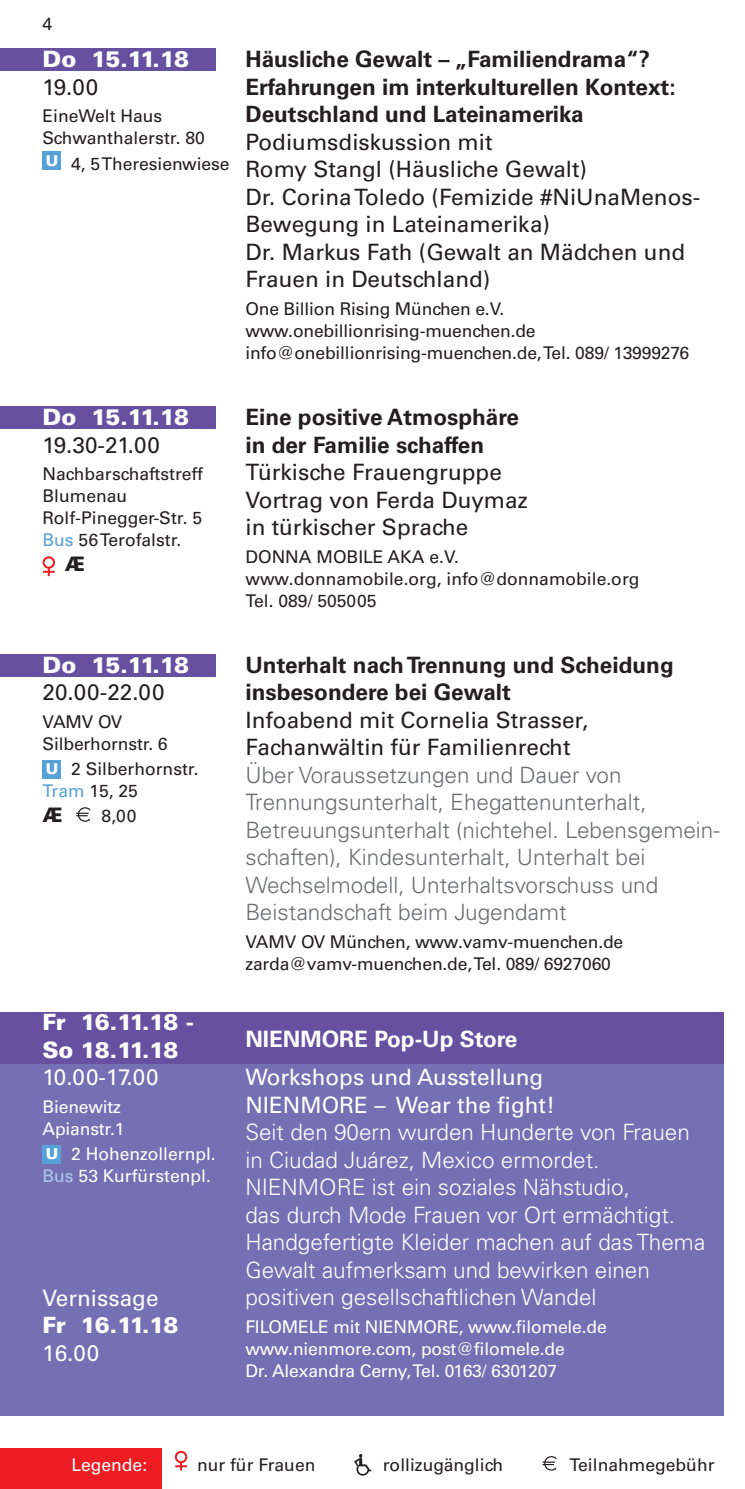
<style>
.page{position:relative;width:745px;height:1489px;background:#fff}
.page>*{position:absolute;margin:0;border:0;box-sizing:border-box;transform-origin:0 0}
.t1{font:22.5px/27.5px "Univers LT Std";color:#231f20}
.t2{font:300 22.5px/27.5px "Univers LT";color:#fff}
.t3{font:300 22.5px/27.5px "Univers LT";color:#6c6d70}
.t4{font:700 22.5px/27.5px "Univers LT Std";color:#231f20}
.t5{font:22.5px/27.5px "Univers LT Std";color:#fff}
.t6{font:900 22.5px/27.5px "Univers LT Std";letter-spacing:-.045em;color:#fff}
.t7{font:700 22.5px "Univers LT Std";color:#fff}
.t8{font:900 20px "Univers LT Std";color:#231f20}
.t9{font:17.5px/22px "Univers LT Std";letter-spacing:-.005em;color:#231f20}
.t10{font:17.5px/22px "Univers LT Std";letter-spacing:-.01em;color:#fff}
.t11{font:900 15px "Univers LT Std";color:#fff}
.s1{color:#56a1d8}
.s2{color:#a9c8e9}
.s3{color:#ee1d23}
</style>
<div class="page">
<div style="left:0;top:1011px;width:723px;height:404px;background:#756fb3"></div>
<hr style="left:744px;top:63px;width:1px;height:993px;background:#ee1d23">
<div style="left:0;top:1448px;width:162px;height:40px;background:#ee1d23"></div>
<svg style="left:542px;top:1456px;width:14px;height:14px"></svg>
<svg style="left:354px;top:1454px;width:17px;height:21px"></svg>
<svg style="left:175px;top:1450px;width:12px;height:20px"></svg>
<div style="left:0;top:406px;width:215px;height:23px;background:#6850a1"></div>
<div style="left:0;top:1011px;width:723px;height:52px;background:#6850a1"></div>
<div style="left:0;top:654px;width:215px;height:22px;background:#6850a1"></div>
<div style="left:0;top:49px;width:215px;height:22px;background:#6850a1"></div>
<div style="left:43px;top:151px;width:18px;height:19px;background:#56a1d8"></div>
<svg style="left:43px;top:556px;width:12px;height:20px"></svg>
<div style="left:43px;top:759px;width:18px;height:19px;background:#56a1d8"></div>
<svg style="left:76px;top:807px;width:14px;height:14px"></svg>
<div style="left:43px;top:1144px;width:18px;height:19px;background:#56a1d8"></div>
<p class="t9" style="left:43px;top:14px;width:11px">4</p>
<p class="t6" style="left:43px;top:48px;width:148px">Do 15.11.18</p>
<p class="t1" style="left:43px;top:75px;width:57px">19.00</p>
<p class="t9" style="left:43px;top:107px;width:164px">EineWelt Haus<br>Schwanthalerstr. 80</p>
<p class="t9" style="left:71px;top:154px;width:160px">4, 5 Theresienwiese</p>
<p class="t11" style="left:46px;top:155px;width:14px">U</p>
<p class="t4" style="left:245px;top:48px;width:431px">Häusliche Gewalt – „Familiendrama“?<br>Erfahrungen im interkulturellen Kontext:<br>Deutschland und Lateinamerika</p>
<p class="t1" style="left:245px;top:130px;width:456px">Podiumsdiskussion mit<br>Romy Stangl (Häusliche Gewalt)<br>Dr. Corina Toledo (Femizide #NiUnaMenos-<br>Bewegung in Lateinamerika)<br>Dr. Markus Fath (Gewalt an Mädchen und<br>Frauen in Deutschland)</p>
<p class="t9" style="left:245px;top:299px;width:445px">One Billion Rising München e.V. www.onebillionrising-muenchen.de info@onebillionrising-muenchen.de, Tel. 089/ 13999276</p>
<p class="t6" style="left:43px;top:405px;width:148px">Do 15.11.18</p>
<p class="t1" style="left:43px;top:433px;width:119px">19.30-21.00</p>
<p class="t9" style="left:43px;top:464px;width:162px">Nachbarschaftstreff<br>Blumenau<br>Rolf-Pinegger-Str. 5<br><span class="s1">Bus</span> 56 Terofalstr.</p>
<p class="t8" style="left:65px;top:556px;width:21px">Æ</p>
<p class="t4" style="left:245px;top:405px;width:275px">Eine positive Atmosphäre in der Familie schaffen</p>
<p class="t1" style="left:245px;top:460px;width:284px">Türkische Frauengruppe<br>Vortrag von Ferda Duymaz in türkischer Sprache</p>
<p class="t9" style="left:245px;top:547px;width:395px">DONNA MOBILE AKA e.V. www.donnamobile.org, info@donnamobile.org<br>Tel. 089/ 505005</p>
<p class="t6" style="left:43px;top:653px;width:148px">Do 15.11.18</p>
<p class="t1" style="left:43px;top:680px;width:123px">20.00-22.00</p>
<p class="t9" style="left:43px;top:712px;width:126px">VAMV OV<br>Silberhornstr. 6</p>
<p class="t9" style="left:43px;top:759px;width:157px;text-indent:29px">2 Silberhornstr.<br><span class="s1">Tram</span> 15, 25</p>
<p class="t8" style="left:43px;top:807px;width:21px">Æ</p>
<p class="t9" style="left:102px;top:806px;width:36px">8,00</p>
<p class="t11" style="left:46px;top:763px;width:14px">U</p>
<p class="t6" style="left:43px;top:1010px;width:152px">Fr 16.11.18 -<br>So 18.11.18</p>
<p class="t5" style="left:43px;top:1065px;width:118px">10.00-17.00</p>
<p class="t10" style="left:43px;top:1097px;width:84px">Bienewitz<br>Apianstr.1</p>
<p class="t10" style="left:43px;top:1144px;width:175px;text-align:right">2 Hohenzollernpl.<br><span class="s2">Bus</span> 53 Kurfürstenpl.</p>
<p class="t11" style="left:46px;top:1148px;width:14px">U</p>
<p class="t5" style="left:43px;top:1285px;width:117px">Vernissage</p>
<p class="t6" style="left:43px;top:1313px;width:137px">Fr 16.11.18</p>
<p class="t5" style="left:43px;top:1340px;width:58px">16.00</p>
<p class="t4" style="left:245px;top:653px;width:429px">Unterhalt nach Trennung und Scheidung insbesondere bei Gewalt</p>
<p class="t1" style="left:245px;top:708px;width:344px">Infoabend mit Cornelia Strasser,<br>Fachanwältin für Familienrecht</p>
<p class="t3" style="left:245px;top:763px;width:475px">Über Voraussetzungen und Dauer von Trennungsunterhalt, Ehegattenunterhalt, Betreuungsunterhalt (nichtehel. Lebensgemein&shy;schaften), Kindesunterhalt, Unterhalt bei Wechselmodell, Unterhaltsvorschuss und Beistandschaft beim Jugendamt</p>
<p class="t9" style="left:245px;top:932px;width:379px">VAMV OV München, www.vamv-muenchen.de zarda@vamv-muenchen.de, Tel. 089/ 6927060</p>
<p class="t7" style="left:245px;top:1030px;width:273px">NIENMORE Pop-Up Store</p>
<p class="t5" style="left:245px;top:1065px;width:311px">Workshops und Ausstellung<br>NIENMORE – Wear the fight!</p>
<p class="t2" style="left:245px;top:1120px;width:461px">Seit den 90ern wurden Hunderte von Frauen in Ciudad Juárez, Mexico ermordet.<br>NIENMORE ist ein soziales Nähstudio,<br>das durch Mode Frauen vor Ort ermächtigt.<br>Handgefertigte Kleider machen auf das Thema Gewalt aufmerksam und bewirken einen positiven gesellschaftlichen Wandel</p>
<p class="t10" style="left:245px;top:1317px;width:362px">FILOMELE mit NIENMORE, www.filomele.de www.nienmore.com, post@filomele.de<br>Dr. Alexandra Cerny, Tel. 0163/ 6301207</p>
<p class="t10" style="left:71px;top:1454px;width:92px">Legende: <span class="s3">..</span></p>
<p class="t9" style="left:197px;top:1454px;width:120px">nur für Frauen</p>
<p class="t9" style="left:382px;top:1454px;width:122px">rollizugänglich</p>
<p class="t9" style="left:569px;top:1454px;width:146px">Teilnahmegebühr</p>
</div>
